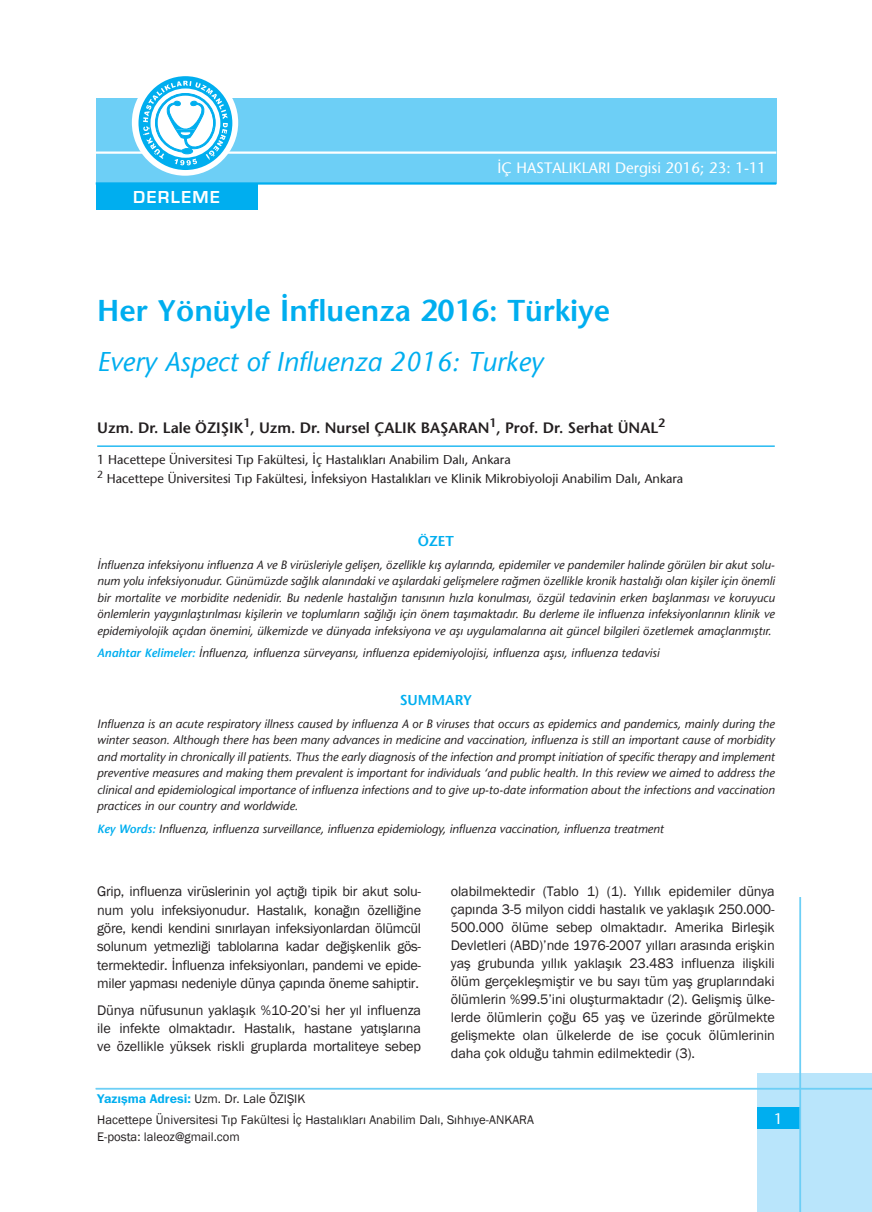
<style>
.page{position:relative;width:872px;height:1212px;background:#fff}
.page>*{position:absolute;margin:0;border:0;box-sizing:border-box;transform-origin:0 0}
.t1{font:600 30px "Stone Sans Std";color:#00aeef}
.t2{font:italic 500 27px "Stone Sans Std";color:#00aeef}
.t3{font:700 18px "Eurostile";letter-spacing:.08em;color:#fff}
.t4{font:600 15px "Stone Sans Std";color:#231f20}
.t5{font:500 15px "Stone Sans Std";color:#fff}
.t6{font:14.25px/18px "Franklin Gothic";letter-spacing:-.01em;color:#231f20;text-align:justify}
.t7{font:600 14.25px "Stone Sans Std";color:#00aeef}
.t8{font:500 12.75px/18.8px "Stone Sans Std";color:#231f20}
.t9{font:12.75px/20.7px "Franklin Gothic";color:#231f20}
.t10{font:italic 500 12px/16.5px "Stone Sans Std";color:#231f20;text-align:justify}
.s1{font-weight:600;color:#00aeef}
.s2{font-family:"Franklin Goth Demi CTT";color:#00aeef}
</style>
<div class="page">
<div style="left:757px;top:1074px;width:115px;height:138px;background:#b9e5fb"></div>
<div style="left:757px;top:1107px;width:42px;height:22px;background:#00aeef"></div>
<hr style="left:96px;top:1088px;width:776px;height:1px;background:#6dcff6">
<hr style="left:799px;top:897px;width:2px;height:315px;background:#6dcff6">
<hr style="left:97px;top:445px;width:677px;height:2px;background:#00aeef">
<div style="left:96px;top:184px;width:161px;height:26px;background:#00aeef"></div>
<div style="left:96px;top:98px;width:680px;height:85px;background:#6dcff6"></div>
<hr style="left:96px;top:151px;width:680px;height:3px;background:#fff">
<hr style="left:96px;top:182px;width:680px;height:3px;background:#00aeef">
<div style="left:132px;top:69px;width:106px;height:107px;background:#fff;border-radius:50%"></div>
<svg style="left:138px;top:76px;width:94px;height:94px"></svg>
<h3 class="t3" style="left:133px;top:187px;width:88px">DERLEME</h3>
<p class="t5" style="left:497px;top:162px;width:270px">İÇ HASTALIKLARI Dergisi 2016; 23: 1-11</p>
<h1 class="t1" style="left:97px;top:299px;width:514px">Her Yönüyle İnfluenza 2016: Türkiye</h1>
<h2 class="t2" style="left:97px;top:352px;width:447px">Every Aspect of Influenza 2016: Turkey</h2>
<p class="t4" style="left:97px;top:422px;width:569px">Uzm. Dr. Lale ÖZIŞIK<sup>1</sup>, Uzm. Dr. Nursel ÇALIK BAŞARAN<sup>1</sup>, Prof. Dr. Serhat ÜNAL<sup>2</sup></p>
<p class="t8" style="left:97px;top:452px;width:587px">1 Hacettepe Üniversitesi Tıp Fakültesi, İç Hastalıkları Anabilim Dalı, Ankara<br><sup>2</sup> Hacettepe Üniversitesi Tıp Fakültesi, İnfeksiyon Hastalıkları ve Klinik Mikrobiyoloji Anabilim Dalı, Ankara</p>
<p class="t7" style="left:418px;top:536px;width:38px">ÖZET</p>
<p class="t10" style="left:97px;top:558px;width:679px">İnfluenza infeksiyonu influenza A ve B virüsleriyle gelişen, özellikle kış aylarında, epidemiler ve pandemiler halinde görülen bir akut solu&shy;num yolu infeksiyonudur. Günümüzde sağlık alanındaki ve aşılardaki gelişmelere rağmen özellikle kronik hastalığı olan kişiler için önemli bir mortalite ve morbidite nedenidir. Bu nedenle hastalığın tanısının hızla konulması, özgül tedavinin erken başlanması ve koruyucu önlemlerin yaygınlaştırılması kişilerin ve toplumların sağlığı için önem taşımaktadır. Bu derleme ile influenza infeksiyonlarının klinik ve epidemiyolojik açıdan önemini, ülkemizde ve dünyada infeksiyona ve aşı uygulamalarına ait güncel bilgileri özetlemek amaçlanmıştır.</p>
<p class="t10" style="left:97px;top:646px;width:564px"><span class="s1">Anahtar Kelimeler:</span> İnfluenza, influenza sürveyansı, influenza epidemiyolojisi, influenza aşısı, influenza tedavisi</p>
<p class="t7" style="left:400px;top:695px;width:74px">SUMMARY</p>
<p class="t10" style="left:97px;top:717px;width:679px">Influenza is an acute respiratory illness caused by influenza A or B viruses that occurs as epidemics and pandemics, mainly during the winter season. Although there has been many advances in medicine and vaccination, influenza is still an important cause of morbidity and mortality in chronically ill patients. Thus the early diagnosis of the infection and prompt initiation of specific therapy and implement preventive measures and making them prevalent is important for individuals ‘and public health. In this review we aimed to address the clinical and epidemiological importance of influenza infections and to give up-to-date information about the infections and vaccination practices in our country and worldwide.</p>
<p class="t10" style="left:97px;top:822px;width:568px"><span class="s1">Key Words:</span> Influenza, influenza surveillance, influenza epidemiology, influenza vaccination, influenza treatment</p>
<p class="t6" style="left:451px;top:882px;width:325px">olabilmektedir (Tablo 1) (1). Yıllık epidemiler dünya çapında 3-5 milyon ciddi hastalık ve yaklaşık 250.000- 500.000 ölüme sebep olmaktadır. Amerika Birleşik Devletleri (ABD)’nde 1976-2007 yılları arasında erişkin yaş grubunda yıllık yaklaşık 23.483 influenza ilişkili ölüm gerçekleşmiştir ve bu sayı tüm yaş gruplarındaki ölümlerin %99.5’ini oluşturmaktadır (2). Gelişmiş ülke&shy;lerde ölümlerin çoğu 65 yaş ve üzerinde görülmekte gelişmekte olan ülkelerde de ise çocuk ölümlerinin daha çok olduğu tahmin edilmektedir (3).</p>
<p class="t9" style="left:97px;top:1088px;width:438px"><span class="s2">Yazışma Adresi:</span> Uzm. Dr. Lale ÖZIŞIK<br>Hacettepe Üniversitesi Tıp Fakültesi İç Hastalıkları Anabilim Dalı, Sıhhıye-ANKARA</p>
<p class="t9" style="left:97px;top:1126px;width:144px">E-posta: laleoz@gmail.com</p>
<p class="t6" style="left:97px;top:882px;width:325px;line-height:18.5px">Grip, influenza virüslerinin yol açtığı tipik bir akut solu&shy;num yolu infeksiyonudur. Hastalık, konağın özelliğine göre, kendi kendini sınırlayan infeksiyonlardan ölümcül solunum yetmezliği tablolarına kadar değişkenlik gös&shy;termektedir. İnfluenza infeksiyonları, pandemi ve epide&shy;miler yapması nedeniyle dünya çapında öneme sahiptir.</p>
<p class="t6" style="left:97px;top:1001px;width:325px">Dünya nüfusunun yaklaşık %10-20’si her yıl influenza ile infekte olmaktadır. Hastalık, hastane yatışlarına ve özellikle yüksek riskli gruplarda mortaliteye sebep</p>
<p class="t5" style="left:774px;top:1113px;width:10px">1</p>
</div>
